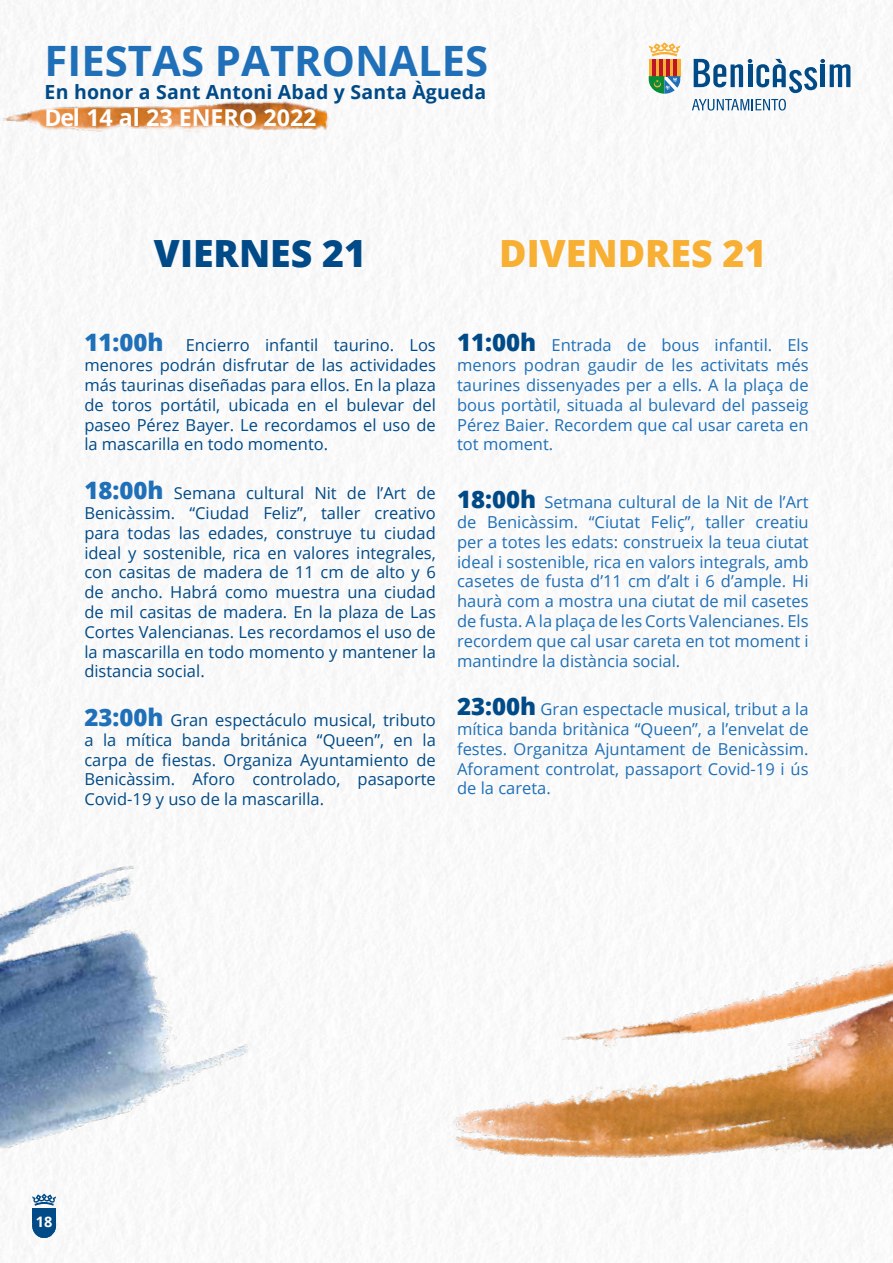
<style>
.page{position:relative;width:893px;height:1263px;background:#fff}
.page>*{position:absolute;margin:0;border:0;box-sizing:border-box;transform-origin:0 0}
.t1{font:700 41.85px "Open Sans";color:#1f70b8}
.t2{font:800 37.5px "Open Sans";color:#f7b033}
.t3{font:800 37.5px "Open Sans";color:#004a87}
.t4{font:700 23.25px "Open Sans";color:#fff}
.t5{font:700 19.5px "Open Sans";letter-spacing:.01em;color:#004a87}
.t6{font:16.5px/19.8px "Open Sans";color:#004a87;text-align:justify}
.t7{font:16.5px/19.8px "Open Sans";color:#1f70b8;text-align:justify}
.t8{font:700 14.4px "Open Sans";color:#fff}
.s1{font-weight:800;font-size:24px;color:#1f70b8}
.s2{font-weight:800;font-size:24px;color:#004a87}
</style>
<div class="page">
<img style="left:0;top:0;width:893px;height:864px">
<img style="left:360px;top:864px;width:533px;height:398px">
<div style="left:649px;top:59px;width:31px;height:17px;background:#f7b033"></div>
<hr style="left:652px;top:59px;width:4px;height:17px;background:#bd1724">
<hr style="left:673px;top:59px;width:4px;height:17px;background:#bd1724">
<hr style="left:659px;top:59px;width:4px;height:17px;background:#bd1724">
<hr style="left:666px;top:59px;width:4px;height:17px;background:#bd1724">
<svg style="left:649px;top:76px;width:31px;height:18px"></svg>
<svg style="left:649px;top:42px;width:31px;height:14px"></svg>
<svg style="left:692px;top:99px;width:94px;height:12px"></svg>
<svg style="left:694px;top:59px;width:156px;height:34px"></svg>
<img style="left:0;top:796px;width:360px;height:467px">
<img style="left:0;top:85px;width:337px;height:71px">
<h1 class="t1" style="left:45px;top:32px;width:445px">FIESTAS PATRONALES</h1>
<p class="t5" style="left:45px;top:78px;width:443px">En honor a Sant Antoni Abad y Santa Àgueda</p>
<h3 class="t4" style="left:45px;top:101px;width:273px">Del 14 al 23 ENERO 2022</h3>
<h2 class="t3" style="left:154px;top:225px;width:214px">VIERNES 21</h2>
<h2 class="t2" style="left:499px;top:225px;width:269px">DIVENDRES 21</h2>
<p class="t6" style="left:84px;top:335px;width:353px"><span class="s1">11:00h</span> Encierro infantil taurino. Los menores podrán disfrutar de las actividades más taurinas diseñadas para ellos. En la plaza de toros portátil, ubicada en el bulevar del paseo Pérez Bayer. Le recordamos el uso de la mascarilla en todo momento.</p>
<p class="t6" style="left:84px;top:483px;width:353px"><span class="s1">18:00h</span> Semana cultural Nit de l’Art de Benicàssim. “Ciudad Feliz”, taller creativo para todas las edades, construye tu ciudad ideal y sostenible, rica en valores integrales, con casitas de madera de 11 cm de alto y 6 de ancho. Habrá como muestra una ciudad de mil casitas de madera. En la plaza de Las Cortes Valencianas. Les recordamos el uso de la mascarilla en todo momento y mantener la distancia social.</p>
<p class="t6" style="left:84px;top:710px;width:353px"><span class="s1">23:00h</span> Gran espectáculo musical, tributo a la mítica banda británica “Queen”, en la carpa de fiestas. Organiza Ayuntamiento de Benicàssim. Aforo controlado, pasaporte Covid-19 y uso de la mascarilla.</p>
<p class="t7" style="left:457px;top:335px;width:353px"><span class="s2">11:00h</span> Entrada de bous infantil. Els menors podran gaudir de les activitats més taurines dissenyades per a ells. A la plaça de bous portàtil, situada al bulevard del passeig Pérez Baier. Recordem que cal usar careta en tot moment.</p>
<p class="t7" style="left:457px;top:492px;width:353px"><span class="s2">18:00h</span> Setmana cultural de la Nit de l’Art de Benicàssim. “Ciutat Feliç”, taller creatiu per a totes les edats: construeix la teua ciutat ideal i sostenible, rica en valors integrals, amb casetes de fusta d’11 cm d’alt i 6 d’ample. Hi haurà com a mostra una ciutat de mil casetes de fusta. A la plaça de les Corts Valencianes. Els recordem que cal usar careta en tot moment i mantindre la distància social.</p>
<p class="t7" style="left:457px;top:699px;width:353px"><span class="s2">23:00h</span> Gran espectacle musical, tribut a la mítica banda britànica “Queen”, a l’envelat de festes. Organitza Ajuntament de Benicàssim.<br>Aforament controlat, passaport Covid-19 i ús de la careta.</p>
<p class="t8" style="left:36px;top:1211px;width:18px">18</p>
</div>
